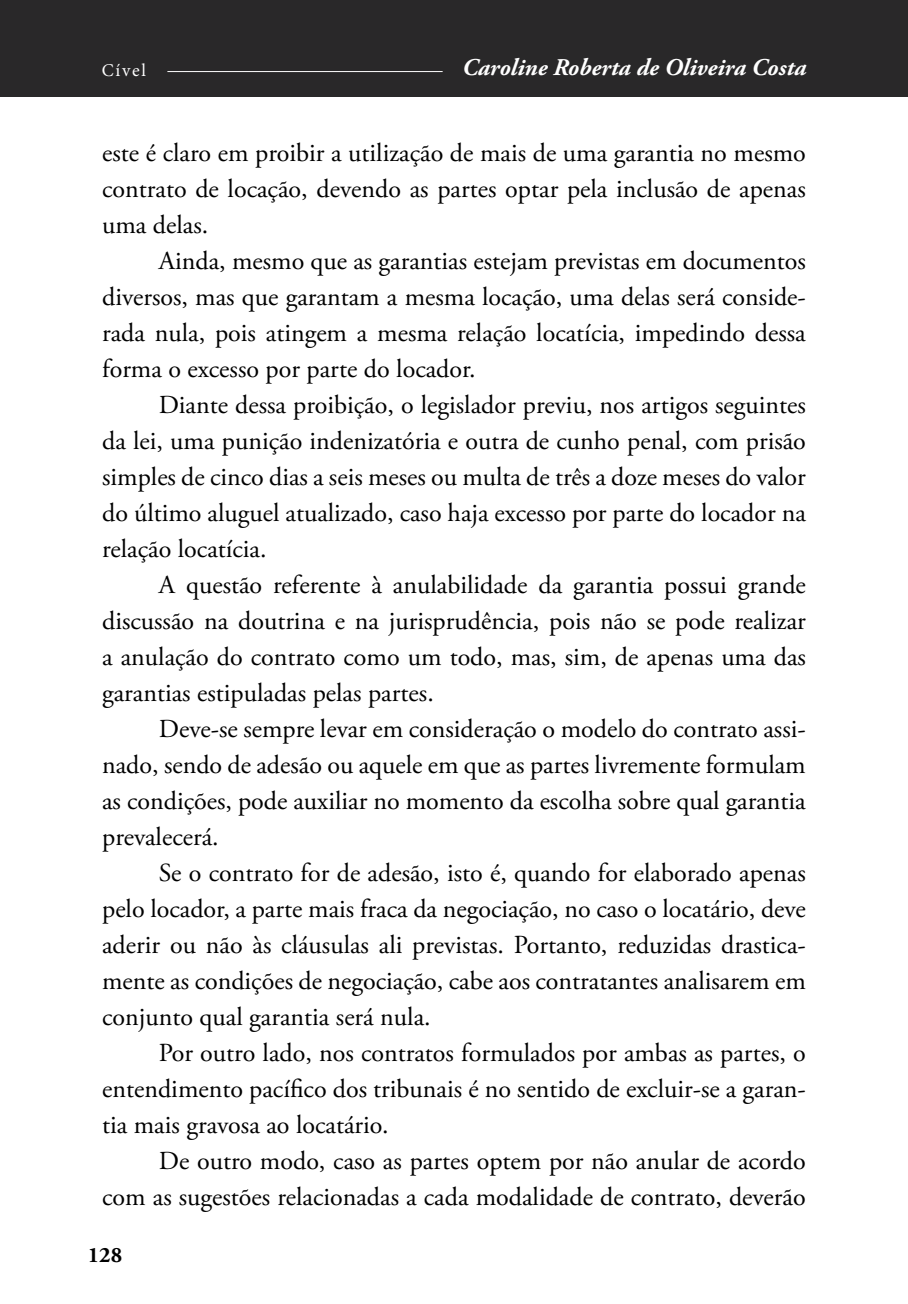
<style>
.page{position:relative;width:908px;height:1304px;background:#fff}
.page>*{position:absolute;margin:0;border:0;box-sizing:border-box;transform-origin:0 0}
.t1{font:26px/36px "Adobe Garamond Pro";color:#000;text-align:justify}
.t2{font:italic 700 24px "Adobe Garamond Pro";color:#fff}
.t3{font:700 22px "Adobe Garamond Pro";color:#000}
.t4{font:18px "Minion Pro";letter-spacing:.095em;color:#fff}
</style>
<div class="page">
<div style="left:0;top:0;width:907px;height:96px;background:#292829"></div>
<hr style="left:167px;top:71px;width:275px;height:1px;background:#fff">
<p class="t4" style="left:102px;top:58px;width:46px">Cível</p>
<p class="t2" style="left:462px;top:54px;width:345px">Caroline Roberta de Oliveira Costa</p>
<p class="t1" style="left:102px;top:135px;width:705px">este é claro em proibir a utilização de mais de uma garantia no mesmo contrato de locação, devendo as partes optar pela inclusão de apenas uma delas.</p>
<p class="t1" style="left:102px;top:243px;width:705px;text-indent:57px">Ainda, mesmo que as garantias estejam previstas em documentos diversos, mas que garantam a mesma locação, uma delas será conside&shy;rada nula, pois atingem a mesma relação locatícia, impedindo dessa forma o excesso por parte do locador.</p>
<p class="t1" style="left:102px;top:387px;width:705px;text-indent:57px">Diante dessa proibição, o legislador previu, nos artigos seguintes da lei, uma punição indenizatória e outra de cunho penal, com prisão simples de cinco dias a seis meses ou multa de três a doze meses do valor do último aluguel atualizado, caso haja excesso por parte do locador na relação locatícia.</p>
<p class="t1" style="left:102px;top:567px;width:705px;text-indent:57px">A questão referente à anulabilidade da garantia possui grande discussão na doutrina e na jurisprudência, pois não se pode realizar a anulação do contrato como um todo, mas, sim, de apenas uma das garantias estipuladas pelas partes.</p>
<p class="t1" style="left:102px;top:711px;width:704px;text-indent:57px">Deve-se sempre levar em consideração o modelo do contrato assi&shy;nado, sendo de adesão ou aquele em que as partes livremente formulam as condições, pode auxiliar no momento da escolha sobre qual garantia prevalecerá.</p>
<p class="t1" style="left:102px;top:855px;width:705px;text-indent:57px">Se o contrato for de adesão, isto é, quando for elaborado apenas pelo locador, a parte mais fraca da negociação, no caso o locatário, deve aderir ou não às cláusulas ali previstas. Portanto, reduzidas drastica&shy;mente as condições de negociação, cabe aos contratantes analisarem em conjunto qual garantia será nula.</p>
<p class="t1" style="left:102px;top:1036px;width:705px;text-indent:57px">Por outro lado, nos contratos formulados por ambas as partes, o entendimento pacífico dos tribunais é no sentido de excluir-se a garan&shy;tia mais gravosa ao locatário.</p>
<p class="t1" style="left:102px;top:1144px;width:704px;text-align:right">De outro modo, caso as partes optem por não anular de acordo<br>com as sugestões relacionadas a cada modalidade de contrato, deverão</p>
<p class="t3" style="left:88px;top:1242px;width:36px">128</p>
</div>
